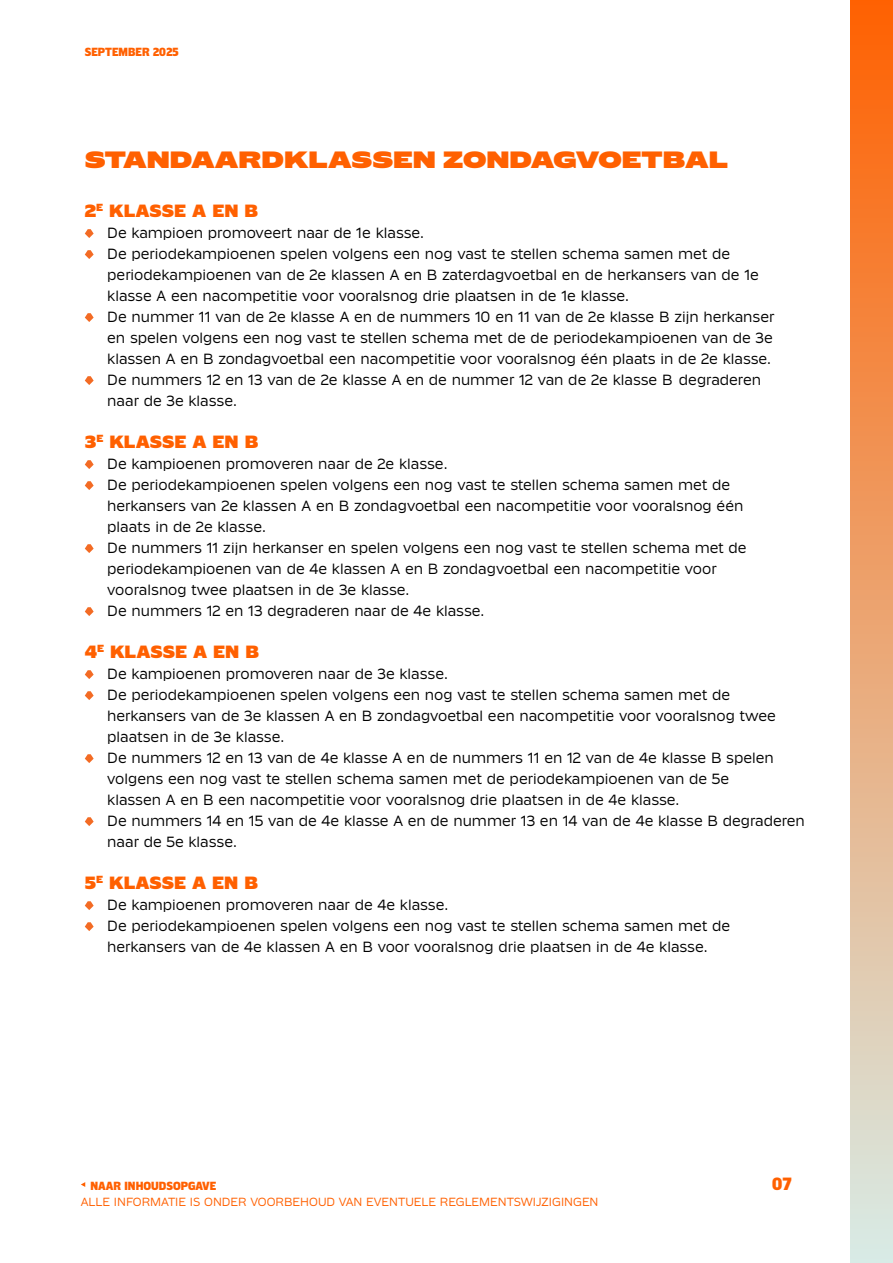
<style>
.page{position:relative;width:893px;height:1263px;background:#fff}
.page>*{position:absolute;margin:0;border:0;box-sizing:border-box;transform-origin:0 0}
.t1{font:700 24px "Klub KNVB112024";color:#ff6000}
.t2{font:700 18px "Klub KNVB092024";color:#ff6000}
.t3{font:700 18px "Klub KNVB072024";color:#ff6000}
.t4{font:15px/21px "Klub KNVB092024";color:#000}
.t5{font:12px "Klub KNVB092024";color:#ff6000}
.t6{font:700 12px "Klub KNVB072024";color:#ff6000}
</style>
<div class="page">
<div style="left:850px;top:0;width:43px;height:1263px;background:linear-gradient(to bottom,#ff6101,#d8ebe6)"></div>
<svg style="left:81px;top:1182px;width:4px;height:5px"></svg>
<svg style="left:85px;top:229px;width:9px;height:9px"></svg>
<svg style="left:85px;top:250px;width:9px;height:9px"></svg>
<svg style="left:85px;top:313px;width:9px;height:9px"></svg>
<svg style="left:85px;top:376px;width:9px;height:9px"></svg>
<svg style="left:85px;top:460px;width:9px;height:9px"></svg>
<svg style="left:85px;top:481px;width:9px;height:9px"></svg>
<svg style="left:85px;top:544px;width:9px;height:9px"></svg>
<svg style="left:85px;top:607px;width:9px;height:9px"></svg>
<svg style="left:85px;top:670px;width:9px;height:9px"></svg>
<svg style="left:85px;top:691px;width:9px;height:9px"></svg>
<svg style="left:85px;top:754px;width:9px;height:9px"></svg>
<svg style="left:85px;top:817px;width:9px;height:9px"></svg>
<svg style="left:85px;top:901px;width:9px;height:9px"></svg>
<svg style="left:85px;top:922px;width:9px;height:9px"></svg>
<p class="t6" style="left:85px;top:45px;width:95px">SEPTEMBER 2025</p>
<h1 class="t1" style="left:85px;top:146px;width:644px">STANDAARDKLASSEN ZONDAGVOETBAL</h1>
<p class="t2" style="left:85px;top:200px;width:175px">2<sup>E</sup> KLASSE A EN B</p>
<p class="t4" style="left:107px;top:222px;width:669px">De kampioen promoveert naar de 1e klasse.<br>De periodekampioenen spelen volgens een nog vast te stellen schema samen met de periodekampioenen van de 2e klassen A en B zaterdagvoetbal en de herkansers van de 1e klasse A een nacompetitie voor vooralsnog drie plaatsen in de 1e klasse.<br>De nummer 11 van de 2e klasse A en de nummers 10 en 11 van de 2e klasse B zijn herkanser en spelen volgens een nog vast te stellen schema met de de periodekampioenen van de 3e klassen A en B zondagvoetbal een nacompetitie voor vooralsnog één plaats in de 2e klasse.<br>De nummers 12 en 13 van de 2e klasse A en de nummer 12 van de 2e klasse B degraderen naar de 3e klasse.</p>
<p class="t2" style="left:85px;top:431px;width:175px">3<sup>E</sup> KLASSE A EN B</p>
<p class="t4" style="left:107px;top:453px;width:641px">De kampioenen promoveren naar de 2e klasse.<br>De periodekampioenen spelen volgens een nog vast te stellen schema samen met de herkansers van 2e klassen A en B zondagvoetbal een nacompetitie voor vooralsnog één plaats in de 2e klasse.<br>De nummers 11 zijn herkanser en spelen volgens een nog vast te stellen schema met de periodekampioenen van de 4e klassen A en B zondagvoetbal een nacompetitie voor vooralsnog twee plaatsen in de 3e klasse.<br>De nummers 12 en 13 degraderen naar de 4e klasse.</p>
<p class="t2" style="left:85px;top:641px;width:176px">4<sup>E</sup> KLASSE A EN B</p>
<p class="t4" style="left:107px;top:663px;width:699px">De kampioenen promoveren naar de 3e klasse.<br>De periodekampioenen spelen volgens een nog vast te stellen schema samen met de herkansers van de 3e klassen A en B zondagvoetbal een nacompetitie voor vooralsnog twee plaatsen in de 3e klasse.<br>De nummers 12 en 13 van de 4e klasse A en de nummers 11 en 12 van de 4e klasse B spelen volgens een nog vast te stellen schema samen met de periodekampioenen van de 5e<br>klassen A en B een nacompetitie voor vooralsnog drie plaatsen in de 4e klasse.<br>De nummers 14 en 15 van de 4e klasse A en de nummer 13 en 14 van de 4e klasse B degraderen naar de 5e klasse.</p>
<p class="t2" style="left:85px;top:872px;width:175px">5<sup>E</sup> KLASSE A EN B</p>
<p class="t4" style="left:107px;top:894px;width:624px">De kampioenen promoveren naar de 4e klasse.<br>De periodekampioenen spelen volgens een nog vast te stellen schema samen met de herkansers van de 4e klassen A en B voor vooralsnog drie plaatsen in de 4e klasse.</p>
<p class="t6" style="left:91px;top:1179px;width:127px">NAAR INHOUDSOPGAVE</p>
<p class="t5" style="left:81px;top:1195px;width:519px">ALLE INFORMATIE IS ONDER VOORBEHOUD VAN EVENTUELE REGLEMENTSWIJZIGINGEN</p>
<p class="t3" style="left:772px;top:1173px;width:21px">07</p>
</div>
